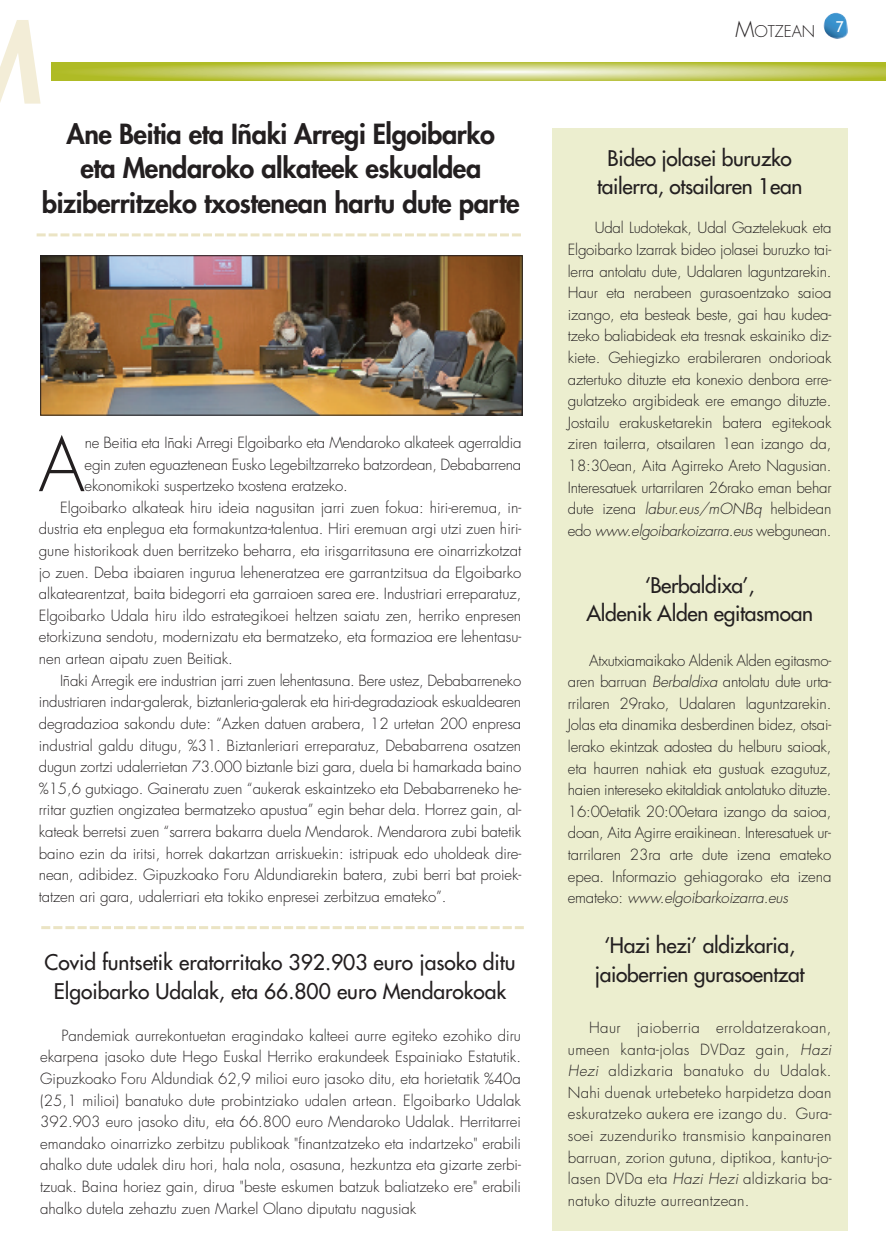
<style>
.page{position:relative;width:886px;height:1256px;background:#fff}
.page>*{position:absolute;margin:0;border:0;box-sizing:border-box;transform-origin:0 0}
.t1{font:300 72.3px "Futura";color:#231f20}
.t2{font:800 27px/34.5px "Futura";letter-spacing:-.015em;color:#231f20;text-align:center}
.t3{font:21px/28.5px "Futura";letter-spacing:-.015em;color:#231f20;text-align:center}
.t4{font:300 15.75px "Futura";color:#231f20}
.t5{font:300 15px/21.6px "Futura";letter-spacing:-.005em;color:#231f20;text-align:justify}
.t6{font:15px "Trebuchet MS";color:#fff}
.s1{font-size:21px}
.s2{font-style:italic}
</style>
<div class="page">
<img style="left:823px;top:13px;width:24px;height:26px">
<svg style="left:52px;top:62px;width:833px;height:18px"></svg>
<svg style="left:37px;top:233px;width:484px;height:3px"></svg>
<div style="left:552px;top:128px;width:295px;height:1102px;background:#eceecf"></div>
<svg style="left:41px;top:926px;width:482px;height:3px"></svg>
<img style="left:42px;top:257px;width:478px;height:156px">
<div style="left:40px;top:255px;width:482px;height:160px;border:1px solid #231f20"></div>
<h2 class="t2" style="left:42px;top:118px;width:479px">Ane Beitia eta Iñaki Arregi Elgoibarko<br>eta Mendaroko alkateek eskualdea biziberritzeko txostenean hartu dute parte</h2>
<h1 class="t1" style="left:39px;top:431px;width:48px">A</h1>
<p class="t5" style="left:85px;top:433px;width:438px">ne Beitia eta Iñaki Arregi Elgoibarko eta Mendaroko alkateek agerraldia</p>
<p class="t5" style="left:85px;top:454px;width:438px">egin zuten eguaztenean Eusko Legebiltzarreko batzordean, Debabarrena</p>
<p class="t5" style="left:85px;top:476px;width:265px">ekonomikoki suspertzeko txostena eratzeko.</p>
<p class="t5" style="left:60px;top:497px;width:462px">Elgoibarko alkateak hiru ideia nagusitan jarri zuen fokua: hiri-eremua, in-</p>
<p class="t5" style="left:39px;top:519px;width:484px">dustria eta enplegua eta formakuntza-talentua. Hiri eremuan argi utzi zuen hiri-</p>
<p class="t5" style="left:39px;top:541px;width:484px">gune historikoak duen berritzeko beharra, eta irisgarritasuna ere oinarrizkotzat</p>
<p class="t5" style="left:39px;top:562px;width:484px">jo zuen. Deba ibaiaren ingurua leheneratzea ere garrantzitsua da Elgoibarko</p>
<p class="t5" style="left:39px;top:584px;width:484px">alkatearentzat, baita bidegorri eta garraioen sarea ere. Industriari erreparatuz,</p>
<p class="t5" style="left:39px;top:605px;width:484px">Elgoibarko Udala hiru ildo estrategikoei heltzen saiatu zen, herriko enpresen</p>
<p class="t5" style="left:39px;top:627px;width:484px">etorkizuna sendotu, modernizatu eta bermatzeko, eta formazioa ere lehentasu-</p>
<p class="t5" style="left:39px;top:649px;width:195px">nen artean aipatu zuen Beitiak.</p>
<p class="t5" style="left:60px;top:670px;width:462px">Iñaki Arregik ere industrian jarri zuen lehentasuna. Bere ustez, Debabarreneko</p>
<p class="t5" style="left:39px;top:692px;width:484px">industriaren indar-galerak, biztanleria-galerak eta hiri-degradazioak eskualdearen</p>
<p class="t5" style="left:39px;top:713px;width:484px">degradazioa sakondu dute: “Azken datuen arabera, 12 urtetan 200 enpresa</p>
<p class="t5" style="left:39px;top:735px;width:484px">industrial galdu ditugu, %31. Biztanleriari erreparatuz, Debabarrena osatzen</p>
<p class="t5" style="left:39px;top:757px;width:484px">dugun zortzi udalerrietan 73.000 biztanle bizi gara, duela bi hamarkada baino</p>
<p class="t5" style="left:39px;top:778px;width:484px">%15,6 gutxiago. Gaineratu zuen “aukerak eskaintzeko eta Debabarreneko he-</p>
<p class="t5" style="left:39px;top:800px;width:484px">rritar guztien ongizatea bermatzeko apustua” egin behar dela. Horrez gain, al-</p>
<p class="t5" style="left:39px;top:821px;width:484px">kateak berretsi zuen “sarrera bakarra duela Mendarok. Mendarora zubi batetik</p>
<p class="t5" style="left:39px;top:843px;width:484px">baino ezin da iritsi, horrek dakartzan arriskuekin: istripuak edo uholdeak dire-</p>
<p class="t5" style="left:39px;top:865px;width:484px">nean, adibidez. Gipuzkoako Foru Aldundiarekin batera, zubi berri bat proiek-</p>
<p class="t5" style="left:39px;top:886px;width:409px">tatzen ari gara, udalerriari eta tokiko enpresei zerbitzua emateko”.</p>
<h3 class="t3" style="left:44px;top:949px;width:472px">Covid funtsetik eratorritako 392.903 euro jasoko ditu<br>Elgoibarko Udalak, eta 66.800 euro Mendarokoak</h3>
<p class="t5" style="left:40px;top:1025px;width:482px;text-indent:21px">Pandemiak aurrekontuetan eragindako kalteei aurre egiteko ezohiko diru ekarpena jasoko dute Hego Euskal Herriko erakundeek Espainiako Estatutik.<br>Gipuzkoako Foru Aldundiak 62,9 milioi euro jasoko ditu, eta horietatik %40a (25,1 milioi) banatuko dute probintziako udalen artean. Elgoibarko Udalak 392.903 euro jasoko ditu, eta 66.800 euro Mendaroko Udalak. Herritarrei emandako oinarrizko zerbitzu publikoak "finantzatzeko eta indartzeko" erabili ahalko dute udalek diru hori, hala nola, osasuna, hezkuntza eta gizarte zerbi&shy;tzuak. Baina horiez gain, dirua "beste eskumen batzuk baliatzeko ere" erabili ahalko dutela zehaztu zuen Markel Olano diputatu nagusiak</p>
<p class="t4" style="left:735px;top:24px;width:81px"><span class="s1">M</span>OTZEAN</p>
<p class="t6" style="left:835px;top:18px;width:9px">7</p>
<h3 class="t3" style="left:597px;top:145px;width:207px">Bideo jolasei buruzko tailerra, otsailaren 1ean</h3>
<p class="t5" style="left:567px;top:218px;width:265px;text-indent:27px">Udal Ludotekak, Udal Gaztelekuak eta Elgoibarko Izarrak bideo jolasei buruzko tai&shy;lerra antolatu dute, Udalaren laguntzarekin.<br>Haur eta nerabeen gurasoentzako saioa izango, eta besteak beste, gai hau kudea&shy;tzeko baliabideak eta tresnak eskainiko diz&shy;kiete. Gehiegizko erabileraren ondorioak aztertuko dituzte eta konexio denbora erre&shy;gulatzeko argibideak ere emango dituzte.<br>Jostailu erakusketarekin batera egitekoak ziren tailerra, otsailaren 1ean izango da, 18:30ean, Aita Agirreko Areto Nagusian.<br>Interesatuek urtarrilaren 26rako eman behar dute izena <span class="s2">labur.eus/mONBq</span> helbidean edo <span class="s2">www.elgoibarkoizarra.eus</span> webgunean.</p>
<h3 class="t3" style="left:586px;top:572px;width:228px">‘Berbaldixa’,<br>Aldenik Alden egitasmoan</h3>
<p class="t5" style="left:567px;top:650px;width:265px;text-indent:21px">Atxutxiamaikako Aldenik Alden egitasmo&shy;aren barruan <span class="s2">Berbaldixa</span> antolatu dute urta&shy;rrilaren 29rako, Udalaren laguntzarekin.<br>Jolas eta dinamika desberdinen bidez, otsai&shy;lerako ekintzak adostea du helburu saioak, eta haurren nahiak eta gustuak ezagutuz, haien intereseko ekitaldiak antolatuko dituzte.<br>16:00etatik 20:00etara izango da saioa, doan, Aita Agirre eraikinean. Interesatuek ur&shy;tarrilaren 23ra arte dute izena emateko epea. Informazio gehiagorako eta izena emateko: <span class="s2">www.elgoibarkoizarra.eus</span></p>
<h3 class="t3" style="left:594px;top:932px;width:211px">‘Hazi hezi’ aldizkaria, jaioberrien gurasoentzat</h3>
<p class="t5" style="left:567px;top:1017px;width:265px;text-indent:21px">Haur jaioberria erroldatzerakoan, umeen kanta-jolas DVDaz gain, <span class="s2">Hazi Hezi</span> aldizkaria banatuko du Udalak.<br>Nahi duenak urtebeteko harpidetza doan eskuratzeko aukera ere izango du. Gura&shy;soei zuzenduriko transmisio kanpainaren barruan, zorion gutuna, diptikoa, kantu-jo&shy;lasen DVDa eta <span class="s2">Hazi Hezi</span> aldizkaria ba&shy;natuko dituzte aurreantzean.</p>
</div>
